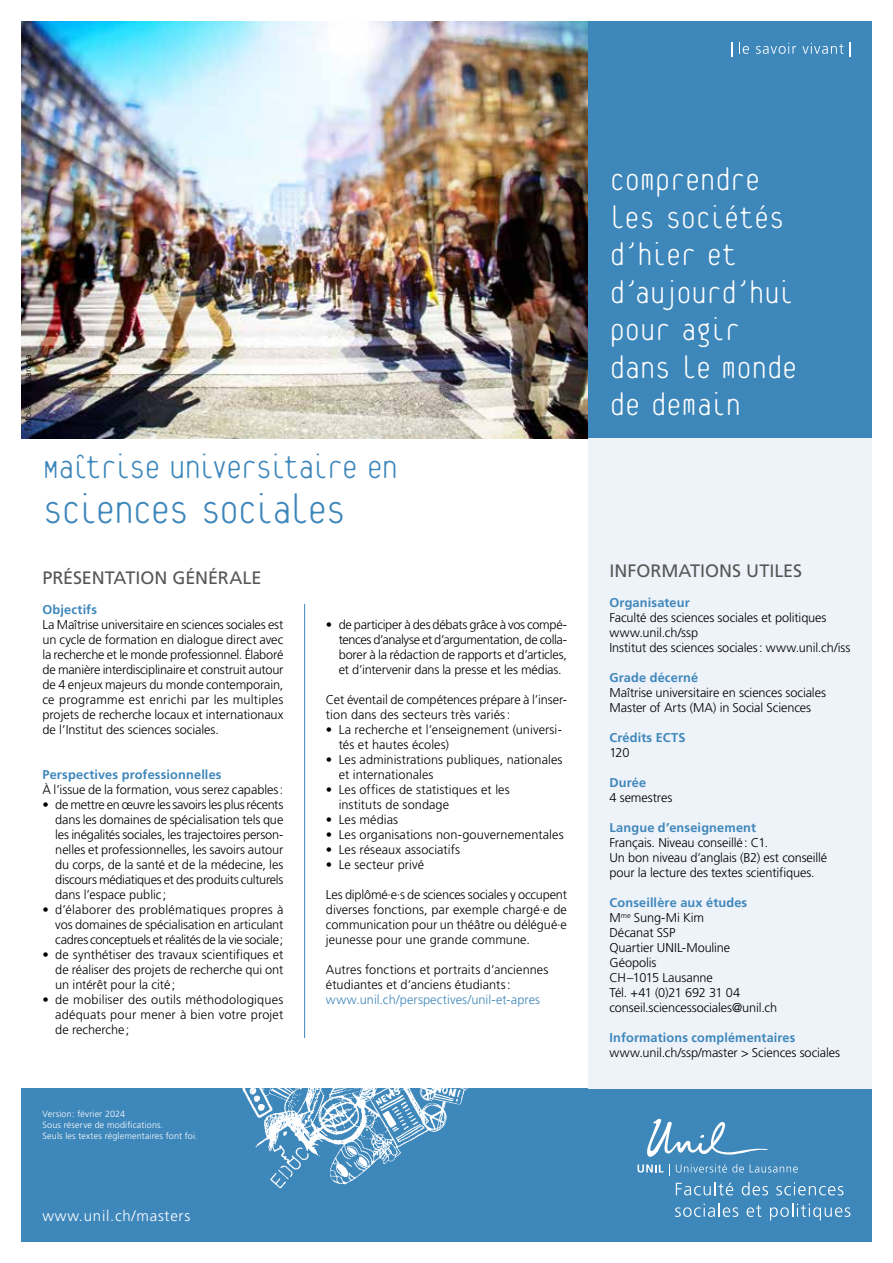
<style>
.page{position:relative;width:893px;height:1263px;background:#fff}
.page>*{position:absolute;margin:0;border:0;box-sizing:border-box;transform-origin:0 0}
.t1{font:100 45px "Platelet OT";letter-spacing:-.055em;color:#3e87bb}
.t2{font:100 36.75px "Platelet OT";letter-spacing:-.065em;color:#3e87bb}
.t3{font:100 34.5px/37.5px "Platelet OT";letter-spacing:-.025em;color:#fff}
.t4{font:18px "Frutiger LT Std";color:#575756}
.t5{font:300 15px "Frutiger LT Std";letter-spacing:.05em;color:#fff}
.t6{font:300 12.75px/15px "Frutiger LT Std";letter-spacing:-.005em;color:#000}
.t7{font:700 12.75px "Frutiger LT Std";letter-spacing:.01em;color:#3e87bb}
.t8{font:300 12.75px "Frutiger LT Std";letter-spacing:.005em;color:#3e87bb}
.t9{font:300 9px/10.8px "Frutiger LT Std";letter-spacing:.015em;color:#fff}
.t10{font:300 9px "Frutiger LT Std";letter-spacing:.015em;color:#000}
.s1{font-style:inherit}
.s2{font-weight:700;color:#3e87bb}
</style>
<div class="page">
<img style="left:21px;top:21px;width:567px;height:417px">
<div style="left:588px;top:21px;width:284px;height:417px;background:#3e87bb"></div>
<div style="left:21px;top:1089px;width:851px;height:153px;background:#3e87bb"></div>
<div style="left:588px;top:438px;width:284px;height:651px;background:#eef2f9"></div>
<img style="left:221px;top:1015px;width:280px;height:174px">
<hr style="left:304px;top:604px;width:1px;height:434px;background:#3e87bb">
<svg style="left:647px;top:1119px;width:121px;height:38px"></svg>
<svg style="left:637px;top:1164px;width:26px;height:8px"></svg>
<svg style="left:676px;top:1164px;width:68px;height:8px"></svg>
<svg style="left:750px;top:1164px;width:48px;height:8px"></svg>
<svg style="left:676px;top:1182px;width:57px;height:13px"></svg>
<svg style="left:742px;top:1182px;width:26px;height:13px"></svg>
<svg style="left:776px;top:1182px;width:67px;height:13px"></svg>
<svg style="left:675px;top:1203px;width:63px;height:14px"></svg>
<svg style="left:747px;top:1205px;width:14px;height:12px"></svg>
<svg style="left:770px;top:1203px;width:80px;height:17px"></svg>
<svg style="left:731px;top:43px;width:1px;height:14px"></svg>
<svg style="left:739px;top:43px;width:10px;height:11px"></svg>
<svg style="left:756px;top:43px;width:40px;height:11px"></svg>
<svg style="left:802px;top:43px;width:41px;height:11px"></svg>
<svg style="left:849px;top:43px;width:1px;height:14px"></svg>
<p class="t10" style="left:23px;top:431px;width:78px;rotate:-90deg">Fotolia © babaroga</p>
<h2 class="t2" style="left:43px;top:451px;width:357px">Maîtrise universitaire en</h2>
<h1 class="t1" style="left:43px;top:490px;width:305px">sciences sociales</h1>
<h3 class="t4" style="left:43px;top:567px;width:220px">PRÉSENTATION GÉNÉRALE</h3>
<p class="t7" style="left:43px;top:602px;width:56px">Objectifs</p>
<p class="t6" style="left:43px;top:618px;width:242px;text-align:justify">La Maîtrise universitaire en sciences sociales est un cycle de formation en dialogue direct avec la recherche et le monde professionnel. Élaboré de manière interdisciplinaire et construit autour de 4 enjeux majeurs du monde contemporain, ce programme est enrichi par les multiples projets de recherche locaux et internationaux de l’Institut des sciences sociales.</p>
<p class="t7" style="left:43px;top:767px;width:181px">Perspectives professionnelles</p>
<p class="t6" style="left:43px;top:783px;width:242px">À l’issue de la formation, vous serez capables:</p>
<p class="t6" style="left:55px;top:798px;width:230px;text-align:justify;text-indent:-13px">• de mettre en œuvre les savoirs les plus récents dans les domaines de spécialisation tels que les inégalités sociales, les trajectoires person&shy;nelles et professionnelles, les savoirs autour du corps, de la santé et de la médecine, les discours médiatiques et des produits culturels dans l’espace public;</p>
<p class="t6" style="left:55px;top:903px;width:230px;text-align:justify;text-indent:-13px">• d’élaborer des problématiques propres à vos domaines de spécialisation en articulant cadres conceptuels et réalités de la vie sociale;</p>
<p class="t6" style="left:55px;top:947px;width:230px;text-align:justify;text-indent:-13px">• de synthétiser des travaux scientifiques et de réaliser des projets de recherche qui ont un intérêt pour la cité;</p>
<p class="t6" style="left:55px;top:992px;width:230px;text-align:justify;text-indent:-13px">• de mobiliser des outils méthodologiques adéquats pour mener à bien votre projet de recherche;</p>
<p class="t6" style="left:339px;top:618px;width:230px;text-align:justify;text-indent:-13px">• de participer à des débats grâce à vos compé&shy;tences d’analyse et d’argumentation, de colla&shy;borer à la rédaction de rapports et d’articles, et d’intervenir dans la presse et les médias.</p>
<p class="t6" style="left:326px;top:693px;width:242px">Cet éventail de compétences prépare à l’inser&shy;tion dans des secteurs très variés:</p>
<p class="t6" style="left:339px;top:723px;width:225px;text-indent:-13px">• La recherche et l’enseignement (universi&shy;tés et hautes écoles)</p>
<p class="t6" style="left:339px;top:752px;width:225px;text-indent:-13px">• Les administrations publiques, nationales et internationales</p>
<p class="t6" style="left:339px;top:782px;width:173px;text-indent:-13px">• Les offices de statistiques et les instituts de sondage</p>
<p class="t6" style="left:326px;top:812px;width:74px">• Les médias</p>
<p class="t6" style="left:326px;top:827px;width:239px">• Les organisations non-gouvernementales</p>
<p class="t6" style="left:326px;top:842px;width:136px">• Les réseaux associatifs</p>
<p class="t6" style="left:326px;top:857px;width:100px">• Le secteur privé</p>
<p class="t6" style="left:326px;top:887px;width:243px;text-align:justify">Les diplômé·e<span class="s1">·</span>s de sciences sociales y occupent diverses fonctions, par exemple chargé·e de communication pour un théâtre ou délégué·e jeunesse pour une grande commune.</p>
<p class="t6" style="left:326px;top:962px;width:224px">Autres fonctions et portraits d’anciennes étudiantes et d’anciens étudiants:</p>
<p class="t8" style="left:326px;top:993px;width:216px">www.unil.ch/perspectives/unil-et-apres</p>
<p class="t9" style="left:43px;top:1108px;width:157px">Version: février 2024<br>Sous réserve de modifications.<br>Seuls les textes réglementaires font foi.</p>
<p class="t5" style="left:43px;top:1207px;width:149px">www.unil.ch/masters</p>
<h3 class="t3" style="left:609px;top:164px;width:190px">comprendre les sociétés d’hier et d’aujourd’hui pour agir dans le monde de demain</h3>
<h3 class="t4" style="left:609px;top:560px;width:194px">INFORMATIONS UTILES</h3>
<p class="t7" style="left:609px;top:595px;width:82px">Organisateur</p>
<p class="t6" style="left:609px;top:610px;width:242px">Faculté des sciences sociales et politiques www.unil.ch/ssp<br>Institut des sciences sociales: www.unil.ch/iss</p>
<p class="t7" style="left:609px;top:670px;width:90px">Grade décerné</p>
<p class="t6" style="left:609px;top:685px;width:218px">Maîtrise universitaire en sciences sociales<br>Master of Arts (MA) in Social Sciences</p>
<p class="t7" style="left:609px;top:730px;width:78px">Crédits ECTS</p>
<p class="t6" style="left:609px;top:745px;width:21px">120</p>
<p class="t7" style="left:609px;top:775px;width:38px">Durée</p>
<p class="t6" style="left:609px;top:790px;width:64px">4 semestres</p>
<p class="t7" style="left:609px;top:820px;width:148px">Langue d’enseignement</p>
<p class="t6" style="left:609px;top:835px;width:219px">Français. Niveau conseillé: C1.<br>Un bon niveau d’anglais (B2) est conseillé pour la lecture des textes scientifiques.</p>
<p class="t6" style="left:609px;top:895px;width:169px"><span class="s2">Conseillère aux études<br></span>M<sup>me</sup> Sung-Mi Kim<br>Décanat SSP<br>Quartier UNIL-Mouline<br>Géopolis<br>CH–1015 Lausanne<br>Tél. +41 (0)21 692 31 04 conseil.sciencessociales@unil.ch</p>
<p class="t7" style="left:609px;top:1030px;width:187px">Informations complémentaires</p>
<p class="t6" style="left:609px;top:1045px;width:232px">www.unil.ch/ssp/master &gt; Sciences sociales</p>
</div>
